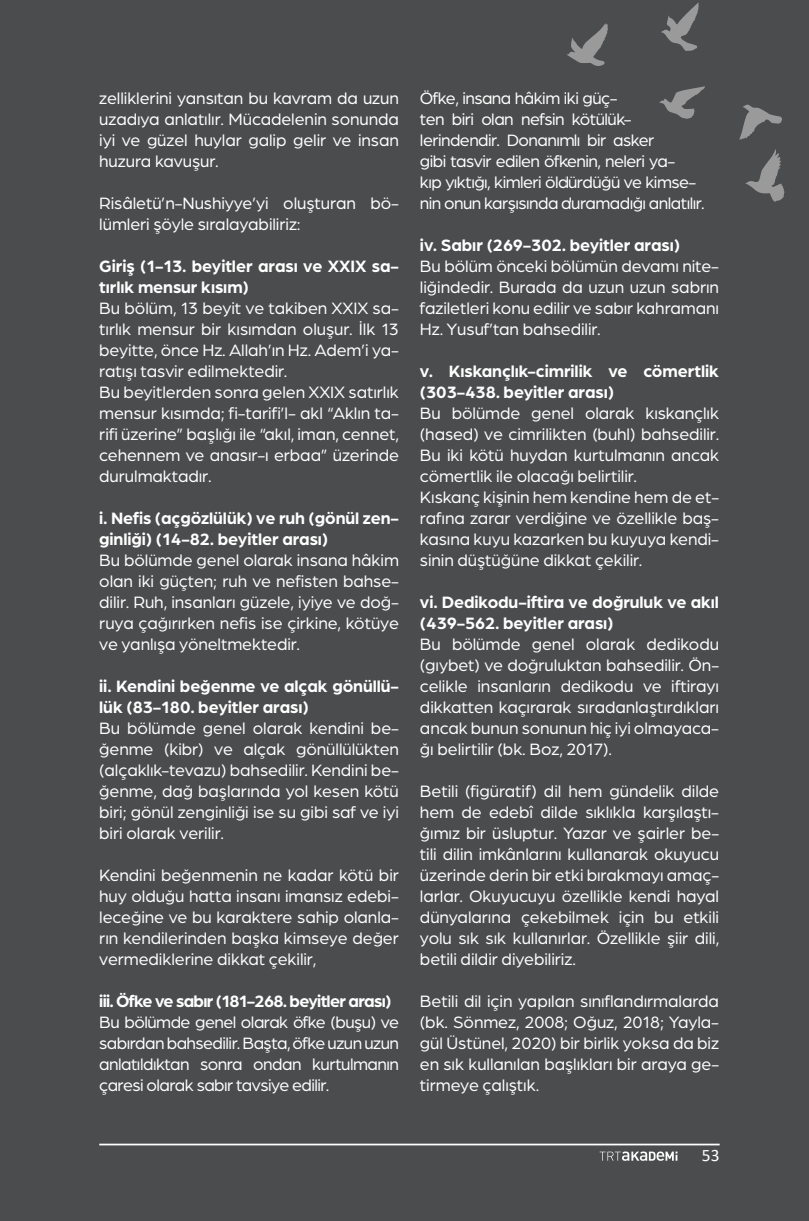
<style>
.page{position:relative;width:809px;height:1221px;background:#fff}
.page>*{position:absolute;margin:0;border:0;box-sizing:border-box;transform-origin:0 0}
.t1{font:17.5px/21px "Arboria";letter-spacing:-.005em;color:#fff;text-align:justify}
.t2{font:700 17.5px/21px "Arboria";letter-spacing:-.005em;color:#fff}
.t3{font:17.5px/21px "Arboria";letter-spacing:-.03em;color:#fff}
.t4{font:700 17.5px "Arboria";letter-spacing:-.04em;color:#fff}
.t5{font:17.5px "Calibri";color:#fff}
</style>
<div class="page">
<div style="left:0;top:0;width:809px;height:1220px;background:#4b4c4d"></div>
<hr style="left:99px;top:1143px;width:620px;height:2px;background:#fff">
<svg style="left:599px;top:1151px;width:78px;height:9px"></svg>
<svg style="left:745px;top:149px;width:39px;height:53px"></svg>
<svg style="left:567px;top:23px;width:41px;height:43px"></svg>
<svg style="left:661px;top:3px;width:38px;height:48px"></svg>
<svg style="left:739px;top:104px;width:43px;height:36px"></svg>
<svg style="left:659px;top:86px;width:46px;height:33px"></svg>
<p class="t1" style="left:99px;top:87px;width:301px">zelliklerini yansıtan bu kavram da uzun uzadıya anlatılır. Mücadelenin sonunda iyi ve güzel huylar galip gelir ve insan huzura kavuşur.</p>
<p class="t1" style="left:99px;top:192px;width:301px">Risâletü’n-Nushiyye’yi oluşturan bö&shy;lümleri şöyle sıralayabiliriz:</p>
<p class="t2" style="left:99px;top:254px;width:301px">Giriş (1-13. beyitler arası ve XXIX sa&shy;tırlık mensur kısım)</p>
<p class="t1" style="left:99px;top:297px;width:301px;text-align:left">Bu bölüm, 13 beyit ve takiben XXIX sa&shy;tırlık mensur bir kısımdan oluşur. İlk 13 beyitte, önce Hz. Allah’ın Hz. Adem’i ya&shy;ratışı tasvir edilmektedir.<br>Bu beyitlerden sonra gelen XXIX satırlık mensur kısımda; fi-tarifi’l- akl “Aklın ta&shy;rifi üzerine” başlığı ile “akıl, iman, cennet, cehennem ve anasır-ı erbaa” üzerinde durulmaktadır.</p>
<p class="t2" style="left:99px;top:506px;width:301px">i. Nefis (açgözlülük) ve ruh (gönül zen&shy;ginliği) (14-82. beyitler arası)</p>
<p class="t1" style="left:99px;top:549px;width:301px">Bu bölümde genel olarak insana hâkim olan iki güçten; ruh ve nefisten bahse&shy;dilir. Ruh, insanları güzele, iyiye ve doğ&shy;ruya çağırırken nefis ise çirkine, kötüye ve yanlışa yöneltmektedir.</p>
<p class="t2" style="left:99px;top:674px;width:301px">ii. Kendini beğenme ve alçak gönüllü&shy;lük (83-180. beyitler arası)</p>
<p class="t1" style="left:99px;top:717px;width:301px">Bu bölümde genel olarak kendini be&shy;ğenme (kibr) ve alçak gönüllülükten (alçaklık-tevazu) bahsedilir. Kendini be&shy;ğenme, dağ başlarında yol kesen kötü biri; gönül zenginliği ise su gibi saf ve iyi biri olarak verilir.</p>
<p class="t1" style="left:99px;top:864px;width:301px">Kendini beğenmenin ne kadar kötü bir huy olduğu hatta insanı imansız edebi&shy;leceğine ve bu karaktere sahip olanla&shy;rın kendilerinden başka kimseye değer vermediklerine dikkat çekilir,</p>
<p class="t4" style="left:99px;top:989px;width:294px">iii. Öfke ve sabır (181-268. beyitler arası)</p>
<p class="t1" style="left:99px;top:1011px;width:301px">Bu bölümde genel olarak öfke (buşu) ve sabırdan bahsedilir. Başta, öfke uzun uzun anlatıldıktan sonra ondan kurtulmanın çaresi olarak sabır tavsiye edilir.</p>
<p class="t3" style="left:420px;top:87px;width:286px">Öfke, insana hâkim iki güç-<br>ten biri olan nefsin kötülük&shy;lerindendir. Donanımlı bir asker<br>gibi tasvir edilen öfkenin, neleri ya-<br>kıp yıktığı, kimleri öldürdüğü ve kimse&shy;nin onun karşısında duramadığı anlatılır.</p>
<p class="t2" style="left:420px;top:233px;width:262px">iv. Sabır (269-302. beyitler arası)</p>
<p class="t1" style="left:420px;top:255px;width:300px">Bu bölüm önceki bölümün devamı nite&shy;liğindedir. Burada da uzun uzun sabrın faziletleri konu edilir ve sabır kahramanı Hz. Yusuf’tan bahsedilir.</p>
<p class="t2" style="left:420px;top:359px;width:300px">v. Kıskançlık-cimrilik ve cömertlik (303-438. beyitler arası)</p>
<p class="t1" style="left:420px;top:402px;width:301px;text-align:left">Bu bölümde genel olarak kıskançlık (hased) ve cimrilikten (buhl) bahsedilir.<br>Bu iki kötü huydan kurtulmanın ancak cömertlik ile olacağı belirtilir.<br>Kıskanç kişinin hem kendine hem de et&shy;rafına zarar verdiğine ve özellikle baş&shy;kasına kuyu kazarken bu kuyuya kendi&shy;sinin düştüğüne dikkat çekilir.</p>
<p class="t2" style="left:420px;top:590px;width:300px">vi. Dedikodu-iftira ve doğruluk ve akıl (439-562. beyitler arası)</p>
<p class="t1" style="left:420px;top:633px;width:300px">Bu bölümde genel olarak dedikodu (gıybet) ve doğruluktan bahsedilir. Ön&shy;celikle insanların dedikodu ve iftirayı dikkatten kaçırarak sıradanlaştırdıkları ancak bunun sonunun hiç iyi olmayaca&shy;ğı belirtilir (bk. Boz, 2017).</p>
<p class="t1" style="left:420px;top:780px;width:301px">Betili (figüratif) dil hem gündelik dilde hem de edebî dilde sıklıkla karşılaştı&shy;ğımız bir üsluptur. Yazar ve şairler be&shy;tili dilin imkânlarını kullanarak okuyucu üzerinde derin bir etki bırakmayı amaç&shy;larlar. Okuyucuyu özellikle kendi hayal dünyalarına çekebilmek için bu etkili yolu sık sık kullanırlar. Özellikle şiir dili, betili dildir diyebiliriz.</p>
<p class="t1" style="left:420px;top:990px;width:300px">Betili dil için yapılan sınıflandırmalarda (bk. Sönmez, 2008; Oğuz, 2018; Yayla&shy;gül Üstünel, 2020) bir birlik yoksa da biz en sık kullanılan başlıkları bir araya ge&shy;tirmeye çalıştık.</p>
<p class="t5" style="left:702px;top:1142px;width:19px">53</p>
</div>
